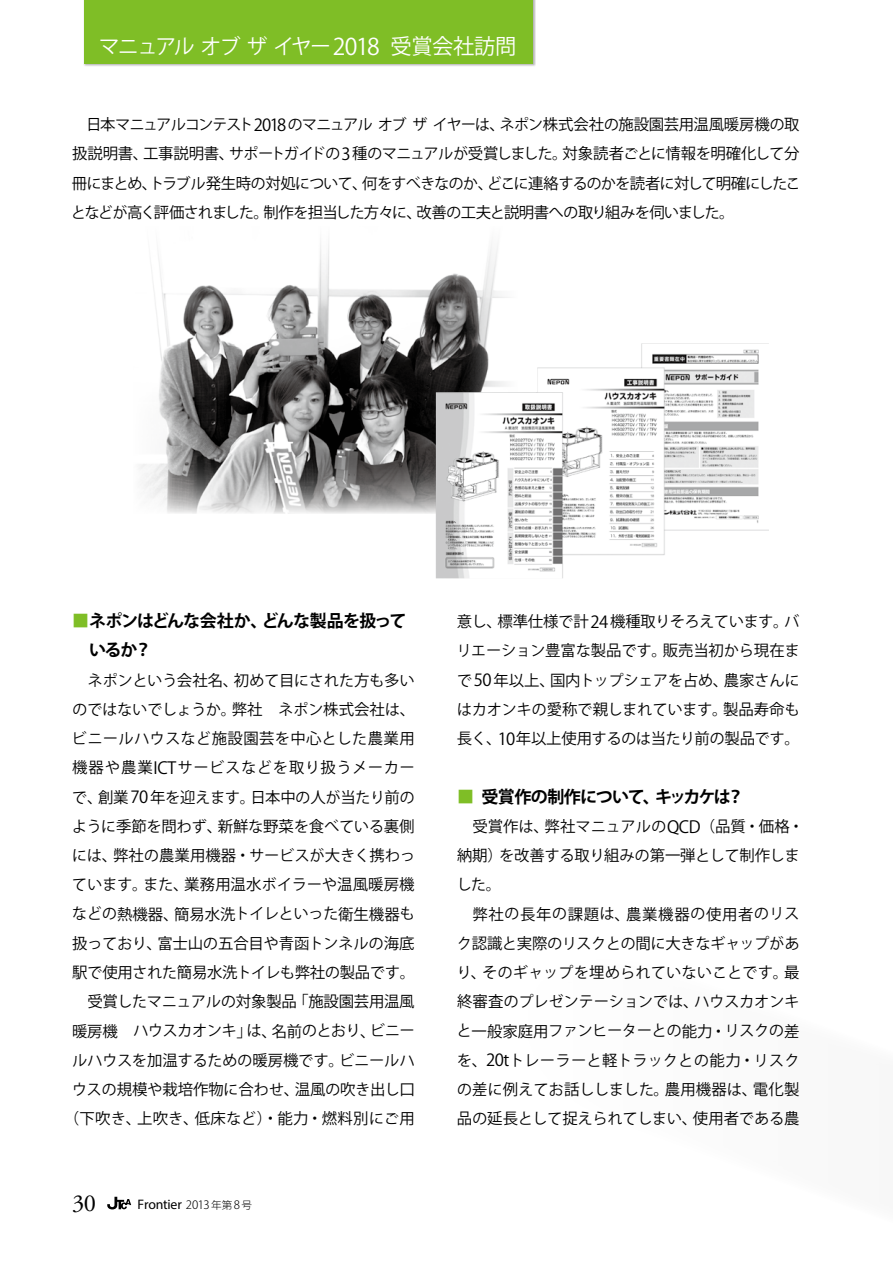
<style>
.page{position:relative;width:893px;height:1263px;background:#fff}
.page>*{position:absolute;margin:0;border:0;box-sizing:border-box;transform-origin:0 0}
.t1{font:24.45px "Adobe Garamond Pro";color:#000}
.t2{font:20.85px "Koz Go Pro";letter-spacing:-.055em;color:#fff}
.t3{font:700 16.95px/29.2px "Koz Go Pro";letter-spacing:-.05em;color:#000}
.t4{font:15.45px/29.2px "Koz Go Pro";letter-spacing:-.005em;color:#000;text-align:right}
.t5{font:15.45px/29.2px "Koz Go Pro";letter-spacing:.015em;color:#000;text-align:center}
.t6{font:15.45px "Koz Go Pro";letter-spacing:.04em;color:#000}
.t7{font:15.15px/29.2px "Koz Go Pro";letter-spacing:.005em;color:#000;text-align:justify}
.t8{font:15.15px/29.2px "Koz Go Pro";letter-spacing:-.05em;color:#000}
.t9{font:15.15px "Koz Go Pro";letter-spacing:-.045em;color:#000}
.t10{font:13.8px "Myriad Pro";letter-spacing:-.015em;color:#000}
.s1{font-size:22.95px}
.s2{font-size:21.3px}
.s3{font-size:15.45px}
.s4{font-size:16.65px}
.s5{font-size:15.15px}
.s6{color:#7fbe26}
.s7{font-family:"Koz Go Pro";font-weight:300;font-size:11.55px}
.s8{font-family:"Koz Go Pro";font-weight:300;font-size:10.65px}
</style>
<div class="page">
<svg style="left:107px;top:1197px;width:24px;height:12px"></svg>
<div style="left:84px;top:0;width:452px;height:67px;background:#000;opacity:.3"></div>
<div style="left:84px;top:0;width:449px;height:64px;background:#7fbe26"></div>
<img style="left:139px;top:242px;width:369px;height:272px">
<img style="left:436px;top:344px;width:333px;height:234px">
<h2 class="t2" style="left:99px;top:33px;width:419px">マニュアルオブザイヤー<span class="s1">2018</span> <span class="s2">受賞会社訪問</span></h2>
<p class="t9" style="left:86px;top:115px;width:715px"><span class="s3">日本</span>マニュアルコンテスト<span class="s4">2018</span>のマニュアルオブザイヤーは<span class="s3">、</span>ネポン<span class="s3">株式会社</span>の<span class="s3">施設園芸用温風暖房機</span>の<span class="s3">取</span></p>
<p class="t4" style="left:72px;top:140px;width:729px">扱説明書、工事説明書、<span class="s5">サポートガイドの</span><span class="s4">3</span>種<span class="s5">のマニュアルが</span>受賞<span class="s5">しました</span>。対象読者<span class="s5">ごとに</span>情報<span class="s5">を</span>明確化<span class="s5">して</span>分</p>
<p class="t8" style="left:71px;top:169px;width:731px"><span class="s3">冊</span>にまとめ<span class="s3">、</span>トラブル<span class="s3">発生時</span>の<span class="s3">対処</span>について<span class="s3">、何</span>をすべきなのか<span class="s3">、</span>どこに<span class="s3">連絡</span>するのかを<span class="s3">読者</span>に<span class="s3">対</span>して<span class="s3">明確</span>にしたことなどが<span class="s3">高</span>く<span class="s3">評価</span>されました<span class="s3">。制作</span>を<span class="s3">担当</span>した<span class="s3">方々</span>に<span class="s3">、改善</span>の<span class="s3">工夫</span>と<span class="s3">説明書</span>への<span class="s3">取</span>り<span class="s3">組</span>みを<span class="s3">伺</span>いました<span class="s3">。</span></p>
<p class="t3" style="left:89px;top:607px;width:319px;text-indent:-17px"><span class="s6">■</span>ネポンはどんな会社か、どんな製品を扱っているか？</p>
<p class="t7" style="left:72px;top:666px;width:345px;text-indent:16px">ネポンという<span class="s3">会社名、初</span>めて<span class="s3">目</span>にされた<span class="s3">方</span>も<span class="s3">多</span>いのではないでしょうか<span class="s3">。弊社　</span>ネポン<span class="s3">株式会社</span>は<span class="s3">、</span>ビニールハウスなど<span class="s3">施設園芸</span>を<span class="s3">中心</span>とした<span class="s3">農業用機器</span>や<span class="s3">農業</span><span class="s4">ICT</span>サービスなどを<span class="s3">取</span>り<span class="s3">扱</span>うメーカー</p>
<p class="t4" style="left:72px;top:783px;width:344px"><span class="s5">で</span>、創業<span class="s4">70</span>年<span class="s5">を</span>迎<span class="s5">えます</span>。日本中<span class="s5">の</span>人<span class="s5">が</span>当<span class="s5">たり</span>前<span class="s5">の</span></p>
<p class="t7" style="left:72px;top:812px;width:344px">ように<span class="s3">季節</span>を<span class="s3">問</span>わず<span class="s3">、新鮮</span>な<span class="s3">野菜</span>を<span class="s3">食</span>べている<span class="s3">裏側</span>には<span class="s3">、弊社</span>の<span class="s3">農業用機器・</span>サービスが<span class="s3">大</span>きく<span class="s3">携</span>わっ</p>
<p class="t4" style="left:72px;top:870px;width:344px"><span class="s5">ています</span>。<span class="s5">また</span>、業務用温水<span class="s5">ボイラーや</span>温風暖房機<span class="s5">などの</span>熱機器、簡易水洗<span class="s5">トイレといった</span>衛生機器<span class="s5">も</span>扱<span class="s5">っており</span>、富士山<span class="s5">の</span>五合目<span class="s5">や</span>青函<span class="s5">トンネルの</span>海底駅<span class="s5">で</span>使用<span class="s5">された</span>簡易水洗<span class="s5">トイレも</span>弊社<span class="s5">の</span>製品<span class="s5">です</span>。受賞<span class="s5">したマニュアルの</span>対象製品「施設園芸用温風</p>
<p class="t7" style="left:72px;top:1017px;width:344px"><span class="s3">暖房機　</span>ハウスカオンキ<span class="s3">」</span>は<span class="s3">、名前</span>のとおり<span class="s3">、</span>ビニールハウスを<span class="s3">加温</span>するための<span class="s3">暖房機</span>です<span class="s3">。</span>ビニールハ</p>
<p class="t5" style="left:64px;top:1075px;width:352px"><span class="s5">ウスの</span>規模<span class="s5">や</span>栽培作物<span class="s5">に</span>合<span class="s5">わせ</span>、温風<span class="s5">の</span>吹<span class="s5">き</span>出<span class="s5">し</span>口（下吹<span class="s5">き</span>、上吹<span class="s5">き</span>、低床<span class="s5">など</span>）・能力・燃料別<span class="s5">にご</span>用</p>
<h1 class="t1" style="left:72px;top:1188px;width:25px">30</h1>
<p class="t10" style="left:138px;top:1196px;width:116px">Frontier <span class="s7">2013</span><span class="s8">年第</span><span class="s7">8</span><span class="s8">号</span></p>
<p class="t4" style="left:457px;top:607px;width:344px">意<span class="s5">し</span>、標準仕様<span class="s5">で</span>計<span class="s4">24</span>機種取<span class="s5">りそろえています</span>。<span class="s5">バ</span></p>
<p class="t7" style="left:457px;top:637px;width:344px">リエーション<span class="s3">豊富</span>な<span class="s3">製品</span>です<span class="s3">。販売当初</span>から<span class="s3">現在</span>まで<span class="s4">50</span><span class="s3">年以上、国内</span>トップシェアを<span class="s3">占</span>め<span class="s3">、農家</span>さんにはカオンキの<span class="s3">愛称</span>で<span class="s3">親</span>しまれています<span class="s3">。製品寿命</span>も</p>
<p class="t4" style="left:457px;top:724px;width:345px">長<span class="s5">く</span>、<span class="s4">10</span>年以上使用<span class="s5">するのは</span>当<span class="s5">たり</span>前<span class="s5">の</span>製品<span class="s5">です</span>。</p>
<p class="t3" style="left:457px;top:783px;width:289px"><span class="s6">■</span> 受賞作の制作について、キッカケは？</p>
<p class="t4" style="left:457px;top:812px;width:348px">受賞作<span class="s5">は</span>、弊社<span class="s5">マニュアルの</span><span class="s4">QCD</span>（品質・価格・納期）<span class="s5">を</span>改善<span class="s5">する</span>取<span class="s5">り</span>組<span class="s5">みの</span>第一弾<span class="s5">として</span>制作<span class="s5">しま</span></p>
<p class="t7" style="left:457px;top:870px;width:46px">した<span class="s3">。</span></p>
<p class="t6" style="left:472px;top:904px;width:328px">弊社<span class="s5">の</span>長年<span class="s5">の</span>課題<span class="s5">は</span>、農業機器<span class="s5">の</span>使用者<span class="s5">のリス</span></p>
<p class="t7" style="left:457px;top:929px;width:344px">ク<span class="s3">認識</span>と<span class="s3">実際</span>のリスクとの<span class="s3">間</span>に<span class="s3">大</span>きなギャップがあり<span class="s3">、</span>そのギャップを<span class="s3">埋</span>められていないことです<span class="s3">。最終審査</span>のプレゼンテーションでは<span class="s3">、</span>ハウスカオンキと<span class="s3">一般家庭用</span>ファンヒーターとの<span class="s3">能力・</span>リスクの<span class="s3">差</span>を<span class="s3">、</span><span class="s4">20t</span>トレーラーと<span class="s3">軽</span>トラックとの<span class="s3">能力・</span>リスク</p>
<p class="t4" style="left:457px;top:1075px;width:344px"><span class="s5">の</span>差<span class="s5">に</span>例<span class="s5">えてお</span>話<span class="s5">ししました</span>。農用機器<span class="s5">は</span>、電化製</p>
<p class="t7" style="left:457px;top:1104px;width:344px"><span class="s3">品</span>の<span class="s3">延長</span>として<span class="s3">捉</span>えられてしまい<span class="s3">、使用者</span>である<span class="s3">農</span></p>
</div>
